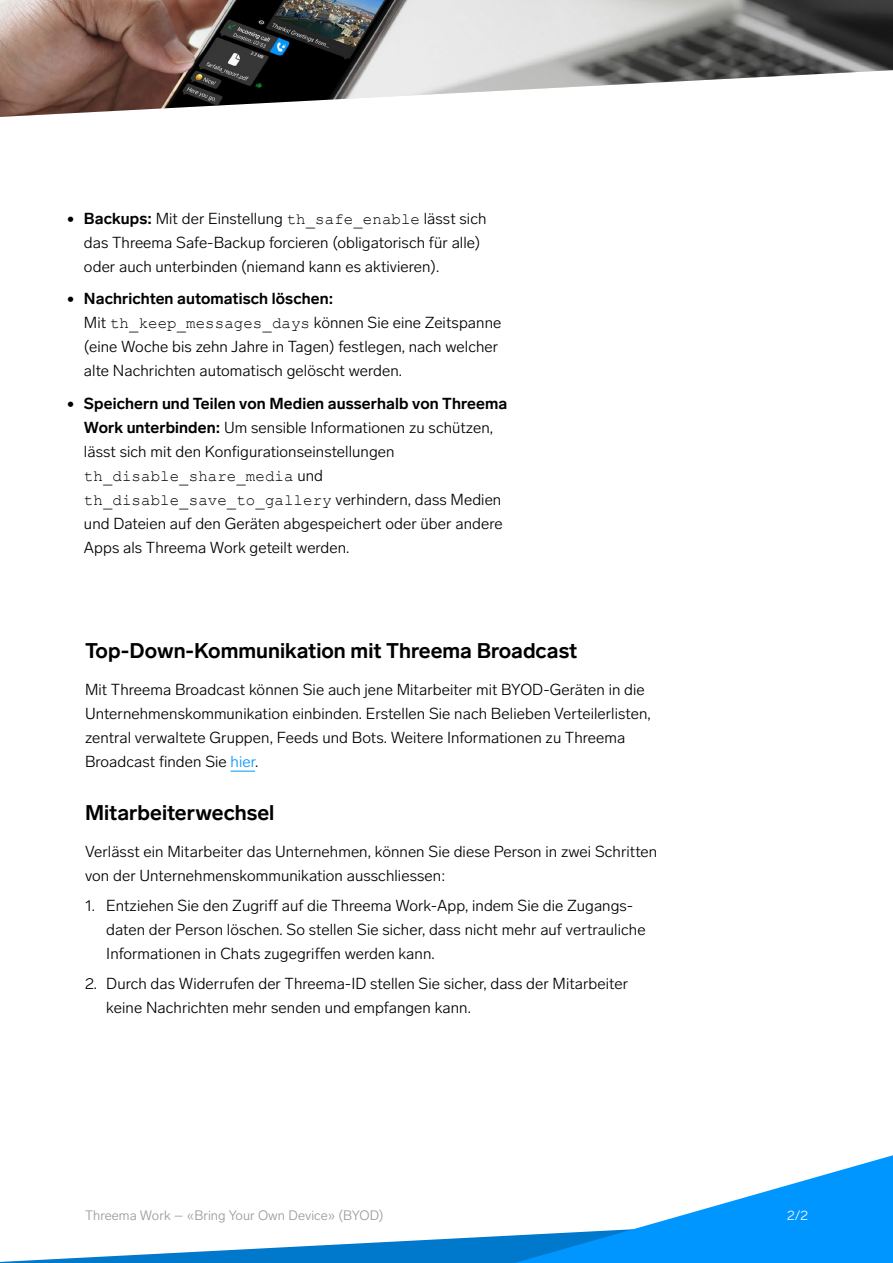
<style>
.page{position:relative;width:893px;height:1263px;background:#fff}
.page>*{position:absolute;margin:0;border:0;box-sizing:border-box;transform-origin:0 0}
.t1{font:700 21px "Lab Grotesque";color:#000}
.t2{font:300 15.75px/24px "Lab Grotesque";letter-spacing:.005em;color:#000}
.t3{font:15.75px/24px "Courier New";letter-spacing:.005em;color:#000}
.t4{font:300 13.5px "Lab Grotesque";letter-spacing:.005em;color:#999}
.t5{font:300 13.5px "Lab Grotesque";color:#fff}
.s1{font-weight:700}
.s2{font-family:"Courier New";font-weight:400}
.s3{font-family:"Lab Grotesque";font-weight:300}
.s4{color:#0096ff}
</style>
<div class="page">
<img style="left:0;top:0;width:893px;height:117px">
<svg style="left:231px;top:771px;width:24px;height:1px"></svg>
<svg style="left:0;top:1155px;width:893px;height:108px"></svg>
<p class="t2" style="left:84px;top:206px;width:404px;text-indent:-17px">• <span class="s1">Backups:</span> Mit der Einstellung <span class="s2">th_safe_enable</span> lässt sich das Threema Safe-Backup forcieren (obligatorisch für alle) oder auch unterbinden (niemand kann es aktivieren).</p>
<p class="t2" style="left:84px;top:287px;width:419px;text-indent:-17px">• <span class="s1">Nachrichten automatisch löschen:<br></span>Mit <span class="s2">th_keep_messages_days</span> können Sie eine Zeitspanne (eine Woche bis zehn Jahre in Tagen) festlegen, nach welcher alte Nachrichten automatisch gelöscht werden.</p>
<p class="t2" style="left:84px;top:391px;width:425px;text-indent:-17px">• <span class="s1">Speichern und Teilen von Medien ausserhalb von Threema<br>Work unterbinden:</span> Um sensible Informationen zu schützen, lässt sich mit den Konfigurationseinstellungen</p>
<p class="t3" style="left:84px;top:463px;width:419px">th_disable_share_media <span class="s3">und </span>th_disable_save_to_gallery <span class="s3">verhindern, dass Medien</span></p>
<p class="t2" style="left:84px;top:511px;width:420px">und Dateien auf den Geräten abgespeichert oder über andere<br>Apps als Threema Work geteilt werden.</p>
<h1 class="t1" style="left:85px;top:638px;width:494px">Top-Down-Kommunikation mit Threema Broadcast</h1>
<p class="t2" style="left:85px;top:677px;width:567px">Mit Threema Broadcast können Sie auch jene Mitarbeiter mit BYOD-Geräten in die Unternehmenskommunikation einbinden. Erstellen Sie nach Belieben Verteilerlisten, zentral verwaltete Gruppen, Feeds und Bots. Weitere Informationen zu Threema Broadcast finden Sie <span class="s4">hier</span>.</p>
<h1 class="t1" style="left:85px;top:800px;width:191px">Mitarbeiterwechsel</h1>
<p class="t2" style="left:85px;top:840px;width:574px">Verlässt ein Mitarbeiter das Unternehmen, können Sie diese Person in zwei Schritten von der Unternehmenskommunikation ausschliessen:</p>
<p class="t2" style="left:106px;top:894px;width:541px;text-indent:-21px">1. Entziehen Sie den Zugriff auf die Threema Work-App, indem Sie die Zugangs&shy;daten der Person löschen. So stellen Sie sicher, dass nicht mehr auf vertrauliche<br>Informationen in Chats zugegriffen werden kann.</p>
<p class="t2" style="left:106px;top:972px;width:523px;text-indent:-21px">2. Durch das Widerrufen der Threema-ID stellen Sie sicher, dass der Mitarbeiter keine Nachrichten mehr senden und empfangen kann.</p>
<p class="t4" style="left:85px;top:1208px;width:300px">Threema Work – «Bring Your Own Device» (BYOD)</p>
<p class="t5" style="left:787px;top:1208px;width:22px">2/2</p>
</div>
